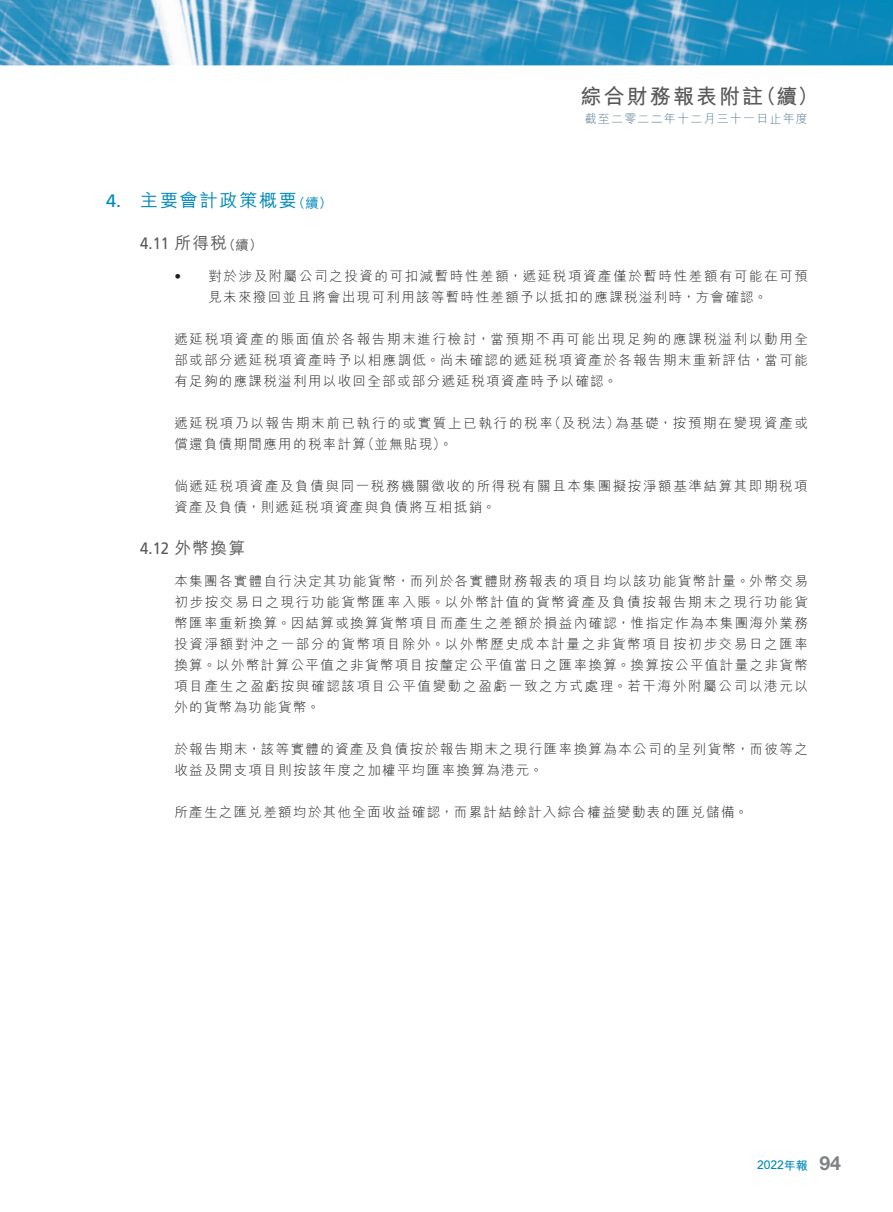
<style>
.page{position:relative;width:893px;height:1212px;background:#fff}
.page>*{position:absolute;margin:0;border:0;box-sizing:border-box;transform-origin:0 0}
.t1{font:700 21px "M Hei HK";letter-spacing:.1em;color:#57585a}
.t2{font:700 19.5px "Helvetica Neue LT Std";color:#808285}
.t3{font:500 18px "M Hei HK";letter-spacing:.1em;color:#0089bb}
.t4{font:18px "Frutiger LT Std";color:#0089bb}
.t5{font:16.5px "Frutiger LT Std";color:#57585a;scale:.9 1}
.t6{font:300 13.5px/21px "M Hei HK";letter-spacing:.105em;color:#231f20;text-align:justify}
.t7{font:300 13.5px/21px "M Hei HK";letter-spacing:.125em;color:#231f20}
.t8{font:500 13.5px "M Hei HK";color:#0089bb}
.t9{font:500 13.5px "M Hei HK";color:#57585a}
.t10{font:300 13.5px "Frutiger LT Std";color:#231f20}
.t11{font:300 12px "M Hei HK";letter-spacing:.1em;color:#547891}
.t12{font:500 12px "Avenir LT Std";color:#0089bb}
.s1{color:#34617b}
.s2{font-family:"M Hei HK";font-weight:500}
.s3{font-family:"M Hei HK";font-weight:700}
</style>
<div class="page">
<img style="left:0;top:0;width:893px;height:65px">
<h1 class="t1" style="left:581px;top:81px;width:184px">綜合財務報表附註</h1>
<p class="t11" style="left:585px;top:112px;width:225px">截至二零二<span class="s1">二</span>年十二月三十一日止年度</p>
<h1 class="t1" style="left:755px;top:81px;width:64px">（續(</h1>
<h3 class="t4" style="left:106px;top:191px;width:17px">4.</h3>
<h3 class="t3" style="left:140px;top:188px;width:158px">主要會計政策概要</h3>
<p class="t8" style="left:292px;top:193px;width:42px">（續(</p>
<p class="t5" style="left:140px;top:234px;width:98px">4.11 <span class="s2">所得稅</span></p>
<p class="t6" style="left:208px;top:265px;width:601px">對於涉及附屬公司之投資的可扣減暫時性差額，遞延稅項資產僅於暫時性差額有可能在可預</p>
<p class="t9" style="left:222px;top:235px;width:42px">（續(</p>
<p class="t10" style="left:174px;top:269px;width:8px">•</p>
<p class="t6" style="left:208px;top:286px;width:560px">見未來撥回並且將會出現可利用該等暫時性差額予以抵扣的應課稅溢利時，方會確認。</p>
<p class="t6" style="left:174px;top:328px;width:635px">遞延稅項資產的賬面值於各報告期末進行檢討，當預期不再可能出現足夠的應課稅溢利以動用全部或部分遞延稅項資產時予以相應調低。尚未確認的遞延稅項資產於各報告期末重新評估，當可能有足夠的應課稅溢利用以收回全部或部分遞延稅項資產時予以確認。</p>
<p class="t7" style="left:615px;top:412px;width:195px">為基礎，按預期在變現資產或</p>
<p class="t6" style="left:548px;top:412px;width:73px">（及稅法）</p>
<p class="t7" style="left:361px;top:412px;width:194px;text-indent:-187px">遞延稅項乃以報告期末前已執行的或實質上已執行的稅率（並無貼現。(</p>
<p class="t6" style="left:174px;top:433px;width:193px">償還負債期間應用的稅率計算</p>
<p class="t6" style="left:174px;top:475px;width:635px">倘遞延稅項資產及負債與同一稅務機關徵收的所得稅有關且本集團擬按淨額基準結算其即期稅項資產及負債，則遞延稅項資產與負債將互相抵銷。</p>
<p class="t5" style="left:140px;top:538px;width:118px">4.12 <span class="s2">外幣換算</span></p>
<p class="t6" style="left:174px;top:570px;width:635px">本集團各實體自行決定其功能貨幣，而列於各實體財務報表的項目均以該功能貨幣計量。外幣交易初步按交易日之現行功能貨幣匯率入賬。以外幣計值的貨幣資產及負債按報告期末之現行功能貨幣匯率重新換算。因結算或換算貨幣項目而產生之差額於損益內確認，惟指定作為本集團海外業務投資淨額對沖之一部分的貨幣項目除外。以外幣歷史成本計量之非貨幣項目按初步交易日之匯率換算。以外幣計算公平值之非貨幣項目按釐定公平值當日之匯率換算。換算按公平值計量之非貨幣項目產生之盈虧按與確認該項目公平值變動之盈虧一致之方式處理。若干海外附屬公司以港元以外的貨幣為功能貨幣。</p>
<p class="t6" style="left:174px;top:738px;width:635px">於報告期末，該等實體的資產及負債按於報告期末之現行匯率換算為本公司的呈列貨幣，而彼等之收益及開支項目則按該年度之加權平均匯率換算為港元。</p>
<p class="t6" style="left:174px;top:801px;width:575px">所產生之匯兌差額均於其他全面收益確認，而累計結餘計入綜合權益變動表的匯兌儲備。</p>
<p class="t12" style="left:757px;top:1158px;width:52px">2022<span class="s3">年報</span></p>
<h2 class="t2" style="left:819px;top:1150px;width:23px">94</h2>
</div>
